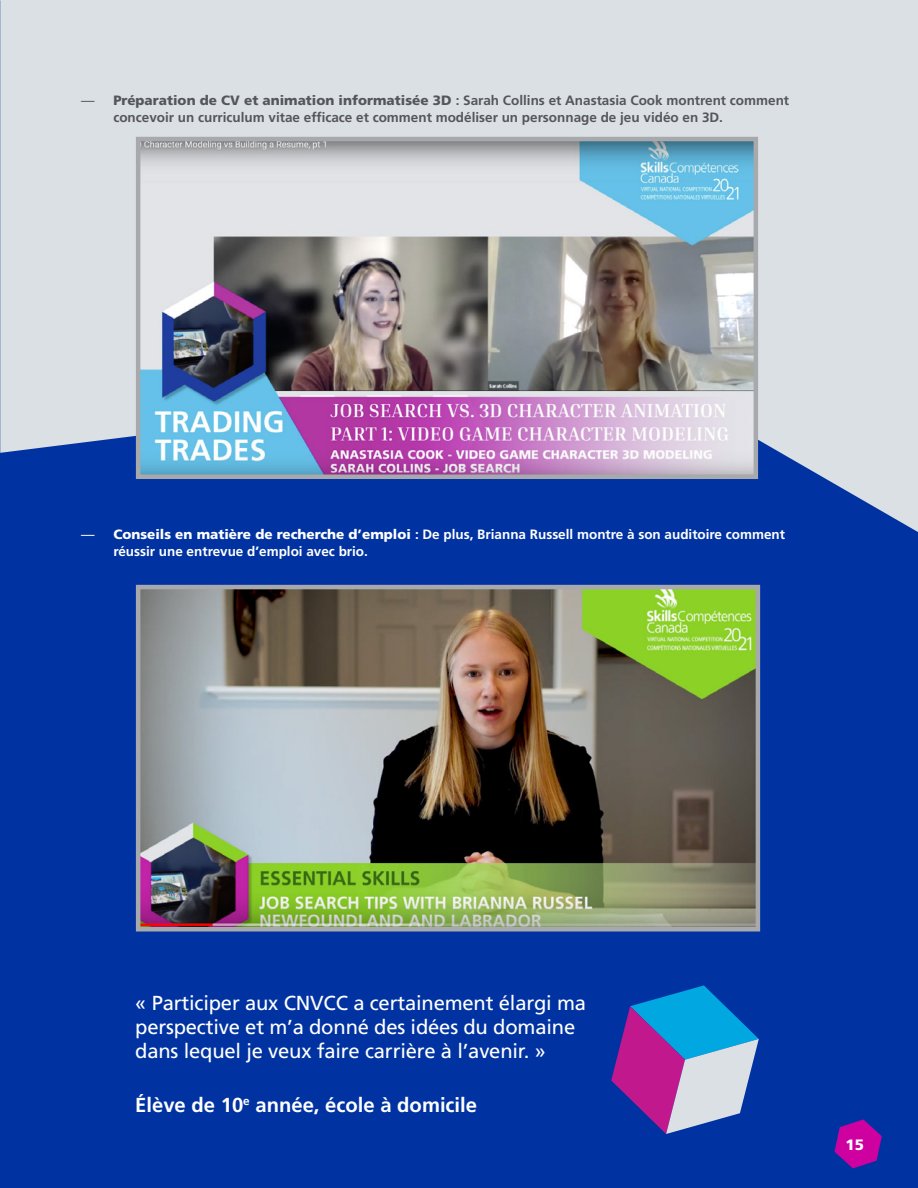
<style>
.page{position:relative;width:918px;height:1188px;background:#fff}
.page>*{position:absolute;margin:0;border:0;box-sizing:border-box;transform-origin:0 0}
.t1{font:20.25px/23.7px "Frutiger LT Std";letter-spacing:-.01em;color:#fff}
.t2{font:700 20.25px "Frutiger LT Std";color:#fff}
.t3{font:900 15px "Frutiger LT Std";color:#fff}
.t4{font:700 13.5px/16.5px "Frutiger LT Std";color:#54565a}
.t5{font:700 13.5px/16.5px "Frutiger LT Std";color:#fff}
.s1{font-weight:400}
.s2{font-weight:900}
</style>
<div class="page">
<div style="left:0;top:0;width:918px;height:640px;background:#dbe0e4"></div>
<div style="left:0;top:373px;width:918px;height:815px;background:#0033a1"></div>
<svg style="left:835px;top:1119px;width:47px;height:49px;background:#900f9f"></svg>
<img style="left:141px;top:142px;width:612px;height:332px">
<div style="left:136px;top:137px;width:622px;height:342px;border:4px solid #a7a9ac"></div>
<svg style="left:611px;top:985px;width:148px;height:149px;background:#5f6fba"></svg>
<img style="left:141px;top:590px;width:614px;height:337px">
<div style="left:136px;top:585px;width:624px;height:347px;border:4px solid #a7a9ac"></div>
<p class="t4" style="left:113px;top:92px;width:677px;text-indent:-32px"><span class="s1">—</span> <span class="s2">Préparation de CV et animation informatisée 3D</span> : Sarah Collins et Anastasia Cook montrent comment concevoir un curriculum vitae efficace et comment modéliser un personnage de jeu vidéo en 3D.</p>
<p class="t5" style="left:113px;top:526px;width:673px;text-indent:-32px"><span class="s1">—</span> <span class="s2">Conseils en matière de recherche d’emploi</span> : De plus, Brianna Russell montre à son auditoire comment réussir une entrevue d’emploi avec brio.</p>
<h1 class="t1" style="left:135px;top:992px;width:452px">« Participer aux CNVCC a certainement élargi ma perspective et m’a donné des idées du domaine dans lequel je veux faire carrière à l’avenir. »</h1>
<h1 class="t2" style="left:135px;top:1093px;width:343px">Élève de 10<sup>e</sup> année, école à domicile</h1>
<p class="t3" style="left:846px;top:1135px;width:20px">15</p>
</div>
